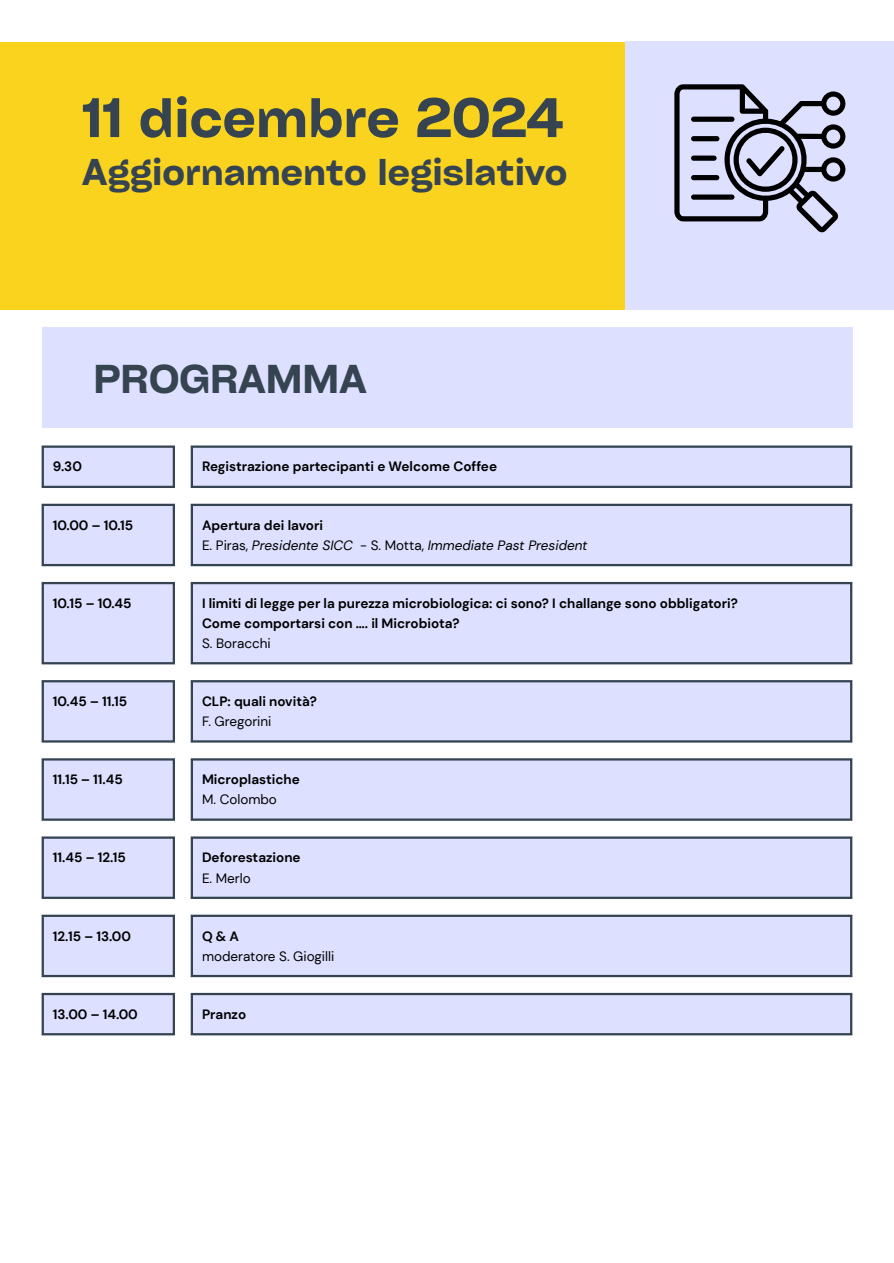
<style>
.page{position:relative;width:894px;height:1263px;background:#fff}
.page>*{position:absolute;margin:0;border:0;box-sizing:border-box;transform-origin:0 0}
.t1{font:53.25px "Cy Grotesk Key Demi";color:#364451}
.t2{font:38.55px "Cy Grotesk Key Demi";color:#364451}
.t3{font:35.7px "Cy Grotesk Key Demi";color:#364451}
.t4{font:700 13.5px/20.2px "DM Sans";color:#000}
.t5{font:italic 13.5px/20.2px "DM Sans";color:#000}
.t6{font:13.5px/20.2px "DM Sans";color:#000}
.s1{font-weight:700;font-style:normal}
.s2{font-style:normal}
.s3{font-weight:400}
.s4{font-weight:700}
</style>
<div class="page">
<div style="left:0;top:42px;width:893px;height:267px;background:#fad31e"></div>
<div style="left:625px;top:42px;width:268px;height:267px;background:#dde0ff"></div>
<svg style="left:674px;top:84px;width:171px;height:149px"></svg>
<div style="left:42px;top:327px;width:810px;height:101px;background:#dde0ff"></div>
<svg style="left:42px;top:446px;width:810px;height:589px;fill:#dde0ff"></svg>
<hr style="left:42px;top:448px;width:2px;height:38px;background:#364451">
<hr style="left:173px;top:448px;width:2px;height:38px;background:#364451">
<hr style="left:42px;top:446px;width:133px;height:2px;background:#364451">
<hr style="left:42px;top:486px;width:133px;height:2px;background:#364451">
<hr style="left:191px;top:448px;width:2px;height:38px;background:#364451">
<hr style="left:849px;top:448px;width:3px;height:38px;background:#364451">
<hr style="left:191px;top:446px;width:661px;height:2px;background:#364451">
<hr style="left:191px;top:486px;width:661px;height:2px;background:#364451">
<hr style="left:42px;top:506px;width:2px;height:58px;background:#364451">
<hr style="left:173px;top:506px;width:2px;height:58px;background:#364451">
<hr style="left:42px;top:504px;width:133px;height:2px;background:#364451">
<hr style="left:42px;top:564px;width:133px;height:2px;background:#364451">
<hr style="left:191px;top:506px;width:2px;height:58px;background:#364451">
<hr style="left:849px;top:506px;width:3px;height:58px;background:#364451">
<hr style="left:191px;top:504px;width:661px;height:2px;background:#364451">
<hr style="left:191px;top:564px;width:661px;height:2px;background:#364451">
<hr style="left:42px;top:584px;width:2px;height:78px;background:#364451">
<hr style="left:173px;top:584px;width:2px;height:78px;background:#364451">
<hr style="left:42px;top:582px;width:133px;height:2px;background:#364451">
<hr style="left:42px;top:662px;width:133px;height:2px;background:#364451">
<hr style="left:191px;top:584px;width:2px;height:78px;background:#364451">
<hr style="left:849px;top:584px;width:3px;height:78px;background:#364451">
<hr style="left:191px;top:582px;width:661px;height:2px;background:#364451">
<hr style="left:191px;top:662px;width:661px;height:2px;background:#364451">
<hr style="left:42px;top:682px;width:2px;height:58px;background:#364451">
<hr style="left:173px;top:682px;width:2px;height:58px;background:#364451">
<hr style="left:42px;top:680px;width:133px;height:2px;background:#364451">
<hr style="left:42px;top:740px;width:133px;height:2px;background:#364451">
<hr style="left:191px;top:682px;width:2px;height:58px;background:#364451">
<hr style="left:849px;top:682px;width:3px;height:58px;background:#364451">
<hr style="left:191px;top:680px;width:661px;height:2px;background:#364451">
<hr style="left:191px;top:740px;width:661px;height:2px;background:#364451">
<hr style="left:42px;top:760px;width:2px;height:58px;background:#364451">
<hr style="left:173px;top:760px;width:2px;height:58px;background:#364451">
<hr style="left:42px;top:758px;width:133px;height:2px;background:#364451">
<hr style="left:42px;top:818px;width:133px;height:3px;background:#364451">
<hr style="left:191px;top:760px;width:2px;height:58px;background:#364451">
<hr style="left:849px;top:760px;width:3px;height:58px;background:#364451">
<hr style="left:191px;top:758px;width:661px;height:2px;background:#364451">
<hr style="left:191px;top:818px;width:661px;height:3px;background:#364451">
<hr style="left:42px;top:839px;width:2px;height:58px;background:#364451">
<hr style="left:173px;top:839px;width:2px;height:58px;background:#364451">
<hr style="left:42px;top:836px;width:133px;height:3px;background:#364451">
<hr style="left:42px;top:897px;width:133px;height:2px;background:#364451">
<hr style="left:191px;top:839px;width:2px;height:58px;background:#364451">
<hr style="left:849px;top:839px;width:3px;height:58px;background:#364451">
<hr style="left:191px;top:836px;width:661px;height:3px;background:#364451">
<hr style="left:191px;top:897px;width:661px;height:2px;background:#364451">
<hr style="left:42px;top:917px;width:2px;height:58px;background:#364451">
<hr style="left:173px;top:917px;width:2px;height:58px;background:#364451">
<hr style="left:42px;top:915px;width:133px;height:2px;background:#364451">
<hr style="left:42px;top:975px;width:133px;height:2px;background:#364451">
<hr style="left:191px;top:917px;width:2px;height:58px;background:#364451">
<hr style="left:849px;top:917px;width:3px;height:58px;background:#364451">
<hr style="left:191px;top:915px;width:661px;height:2px;background:#364451">
<hr style="left:191px;top:975px;width:661px;height:2px;background:#364451">
<hr style="left:42px;top:995px;width:2px;height:38px;background:#364451">
<hr style="left:173px;top:995px;width:2px;height:38px;background:#364451">
<hr style="left:42px;top:993px;width:133px;height:2px;background:#364451">
<hr style="left:42px;top:1033px;width:133px;height:2px;background:#364451">
<hr style="left:191px;top:995px;width:2px;height:38px;background:#364451">
<hr style="left:849px;top:995px;width:3px;height:38px;background:#364451">
<hr style="left:191px;top:993px;width:661px;height:2px;background:#364451">
<hr style="left:191px;top:1033px;width:661px;height:2px;background:#364451">
<p class="t1" style="left:82px;top:84px;width:482px">11 dicembre 2024</p>
<p class="t3" style="left:82px;top:149px;width:487px">Aggiornamento legislativo</p>
<p class="t2" style="left:93px;top:354px;width:274px">PROGRAMMA</p>
<p class="t4" style="left:53px;top:457px;width:31px">9.30</p>
<p class="t4" style="left:202px;top:457px;width:296px">Registrazione partecipanti e Welcome Coffee</p>
<p class="t4" style="left:53px;top:515px;width:82px">10.00 – 10.15</p>
<h1 class="t5" style="left:202px;top:515px;width:387px"><span class="s1">Apertura dei lavori<br></span><span class="s2">E. Piras,</span> Presidente SICC <span class="s2">- S. Motta,</span> Immediate Past President</h1>
<p class="t4" style="left:53px;top:593px;width:80px">10.15 – 10.45</p>
<h1 class="t4" style="left:202px;top:593px;width:537px">I limiti di legge per la purezza microbiologica: ci sono? I challange sono obbligatori?<br>Come comportarsi con …. il Microbiota?<br><span class="s3">S. Boracchi</span></h1>
<p class="t4" style="left:53px;top:691px;width:76px">10.45 – 11.15</p>
<h1 class="t4" style="left:202px;top:691px;width:116px">CLP: quali novità?<br><span class="s3">F. Gregorini</span></h1>
<p class="t4" style="left:53px;top:769px;width:71px">11.15 – 11.45</p>
<h1 class="t4" style="left:202px;top:769px;width:99px">Microplastiche<br><span class="s3">M. Colombo</span></h1>
<p class="t4" style="left:53px;top:848px;width:74px">11.45 – 12.15</p>
<h1 class="t4" style="left:202px;top:848px;width:100px">Deforestazione<br><span class="s3">E. Merlo</span></h1>
<p class="t4" style="left:53px;top:926px;width:79px">12.15 – 13.00</p>
<h1 class="t6" style="left:202px;top:926px;width:134px"><span class="s4">Q&amp;A<br></span>moderatore S. Giogilli</h1>
<p class="t4" style="left:53px;top:1004px;width:86px">13.00 – 14.00</p>
<p class="t4" style="left:202px;top:1004px;width:46px">Pranzo</p>
</div>
